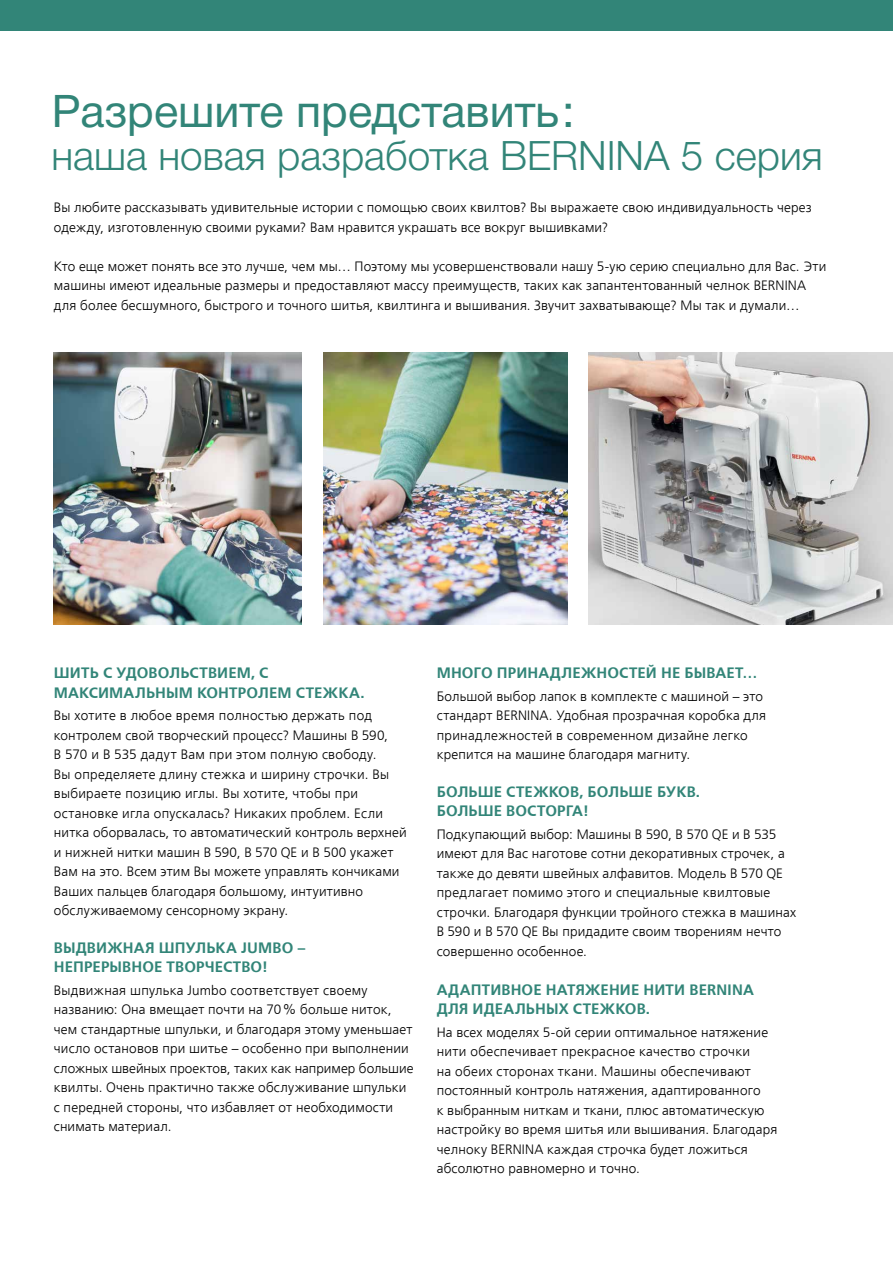
<style>
.page{position:relative;width:893px;height:1263px;background:#fff}
.page>*{position:absolute;margin:0;border:0;box-sizing:border-box;transform-origin:0 0}
.t1{font:45px "Helvetica Neue LT Pro";color:#328578}
.t2{font:300 40.5px "Helvetica Neue LT Pro";color:#328578}
.t3{font:700 15px/19.5px "Frutiger LTCYR";letter-spacing:.01em;color:#328578}
.t4{font:300 13.5px/19.5px "Frutiger LTCYR";letter-spacing:.015em;color:#000}
</style>
<div class="page">
<img style="left:588px;top:353px;width:305px;height:271px">
<img style="left:54px;top:353px;width:248px;height:271px">
<img style="left:323px;top:353px;width:244px;height:271px">
<div style="left:0;top:0;width:893px;height:30px;background:#328578"></div>
<h1 class="t1" style="left:51px;top:83px;width:525px">Разрешите представить:</h1>
<h2 class="t2" style="left:51px;top:131px;width:773px">наша новая разработка BERNINA 5 cерия</h2>
<p class="t4" style="left:54px;top:198px;width:759px">Вы любите рассказывать удивительные истории с помощью своих квилтов? Вы выражаете свою индивидуальность через одежду, изготовленную своими руками? Вам нравится украшать все вокруг вышивками?</p>
<p class="t4" style="left:54px;top:257px;width:774px">Кто еще может понять все это лучше, чем мы… Поэтому мы усовершенствовали нашу 5-ую серию специально для Вас. Эти машины имеют идеальные размеры и предоставляют массу преимуществ, таких как запантентованный челнок BERNINA для более бесшумного, быстрого и точного шитья, квилтинга и вышивания. Звучит захватывающе? Мы так и думали…</p>
<p class="t3" style="left:54px;top:663px;width:312px">ШИТЬ С УДОВОЛЬСТВИЕМ, С<br>МАКСИМАЛЬНЫМ КОНТРОЛЕМ СТЕЖКА.</p>
<p class="t4" style="left:54px;top:706px;width:354px">Вы хотите в любое время полностью держать под контролем свой творческий процесс? Машины B 590,<br>B 570 и B 535 дадут Вам при этом полную свободу.<br>Вы определяете длину стежка и ширину строчки. Вы выбираете позицию иглы. Вы хотите, чтобы при остановке игла опускалась? Никаких проблем. Если нитка оборвалась, то автоматический контроль верхней и нижней нитки машин B 590, B 570 QE и B 500 укажет Вам на это. Всем этим Вы можете управлять кончиками Ваших пальцев благодаря большому, интуитивно обслуживаемому сенсорному экрану.</p>
<p class="t3" style="left:54px;top:938px;width:253px">ВЫДВИЖНАЯ ШПУЛЬКА JUMBO –<br>НЕПРЕРЫВНОЕ ТВОРЧЕСТВО!</p>
<p class="t4" style="left:54px;top:980px;width:361px">Выдвижная шпулька Jumbo соответствует своему названию: Она вмещает почти на 70% больше ниток, чем стандартные шпульки, и благодаря этому уменьшает число остановов при шитье – особенно при выполнении сложных швейных проектов, таких как например большие квилты. Очень практично также обслуживание шпульки с передней стороны, что избавляет от необходимости снимать материал.</p>
<p class="t3" style="left:437px;top:663px;width:322px">МНОГО ПРИНАДЛЕЖНОСТЕЙ НЕ БЫВАЕТ…</p>
<p class="t4" style="left:437px;top:686px;width:331px">Большой выбор лапок в комплекте с машиной – это стандарт BERNINA. Удобная прозрачная коробка для принадлежностей в современном дизайне легко крепится на машине благодаря магниту.</p>
<p class="t3" style="left:437px;top:782px;width:265px">БОЛЬШЕ СТЕЖКОВ, БОЛЬШЕ БУКВ.<br>БОЛЬШЕ ВОСТОРГА!</p>
<p class="t4" style="left:437px;top:824px;width:361px">Подкупающий выбор: Машины B 590, B 570 QE и B 535 имеют для Вас наготове сотни декоративных строчек, а также до девяти швейных алфавитов. Модель B 570 QE предлагает помимо этого и специальные квилтовые строчки. Благодаря функции тройного стежка в машинах B 590 и B 570 QE Вы придадите своим творениям нечто совершенно особенное.</p>
<p class="t3" style="left:437px;top:980px;width:319px">АДАПТИВНОЕ НАТЯЖЕНИЕ НИТИ BERNINA<br>ДЛЯ ИДЕАЛЬНЫХ СТЕЖКОВ.</p>
<p class="t4" style="left:437px;top:1022px;width:342px">На всех моделях 5-ой серии оптимальное натяжение нити обеспечивает прекрасное качество строчки<br>на обеих сторонах ткани. Машины обеспечивают постоянный контроль натяжения, адаптированного<br>к выбранным ниткам и ткани, плюс автоматическую настройку во время шитья или вышивания. Благодаря челноку BERNINA каждая строчка будет ложиться абсолютно равномерно и точно.</p>
</div>
